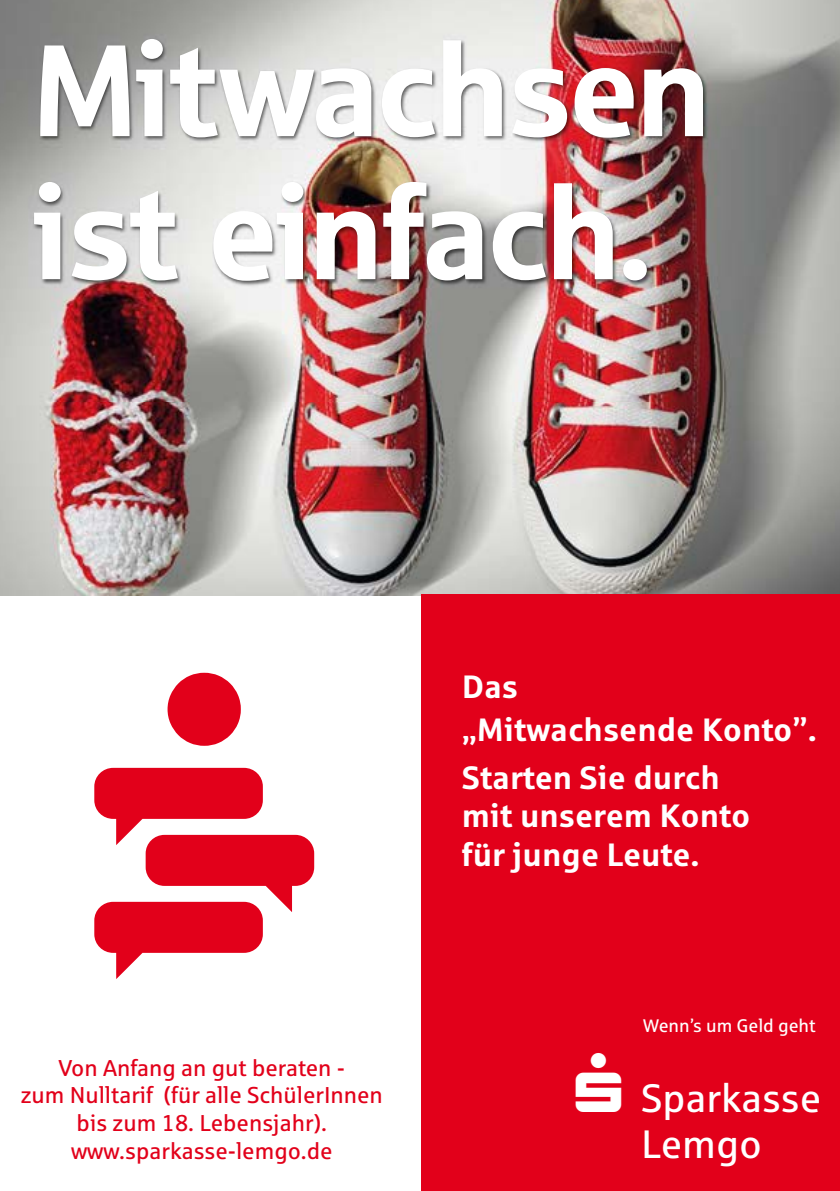
<style>
.page{position:relative;width:840px;height:1191px;background:#fff}
.page>*{position:absolute;margin:0;border:0;box-sizing:border-box;transform-origin:0 0}
.t1{font:130.4px/143px "Sparkasse Head";color:#fff}
.t2{font:39.6px/46px "Sparkasse Rg";color:#fff}
.t3{font:700 32.4px/38.8px "Sparkasse Rg";color:#fff}
.t4{font:23px/27.6px "Sparkasse Rg";color:#e2001a;text-align:center}
.t5{font:18.2px "Sparkasse Rg";color:#fff}
</style>
<div class="page">
<svg style="left:94px;top:768px;width:220px;height:211px"></svg>
<svg style="left:167px;top:673px;width:74px;height:73px"></svg>
<img style="left:0;top:0;width:839px;height:595px">
<img style="left:0;top:12px;width:839px;height:389px">
<div style="left:421px;top:595px;width:418px;height:596px;background:#e2001a"></div>
<h1 class="t1" style="left:34px;top:14px;width:676px">Mitwachsen ist einfach.</h1>
<h3 class="t3" style="left:461px;top:663px;width:356px;line-height:43.8px">Das<br>„Mitwachsende Konto”.</h3>
<h3 class="t3" style="left:461px;top:756px;width:290px">Starten Sie durch mit unserem Konto für junge Leute.</h3>
<p class="t4" style="left:21px;top:1053px;width:363px">Von Anfang an gut beraten -<br>zum Nulltarif (für alle SchülerInnen bis zum 18. Lebensjahr). www.sparkasse-lemgo.de</p>
<p class="t5" style="left:642px;top:1014px;width:174px">Wenn’s um Geld geht</p>
<h2 class="t2" style="left:640px;top:1074px;width:181px">Sparkasse<br>Lemgo</h2>
</div>
